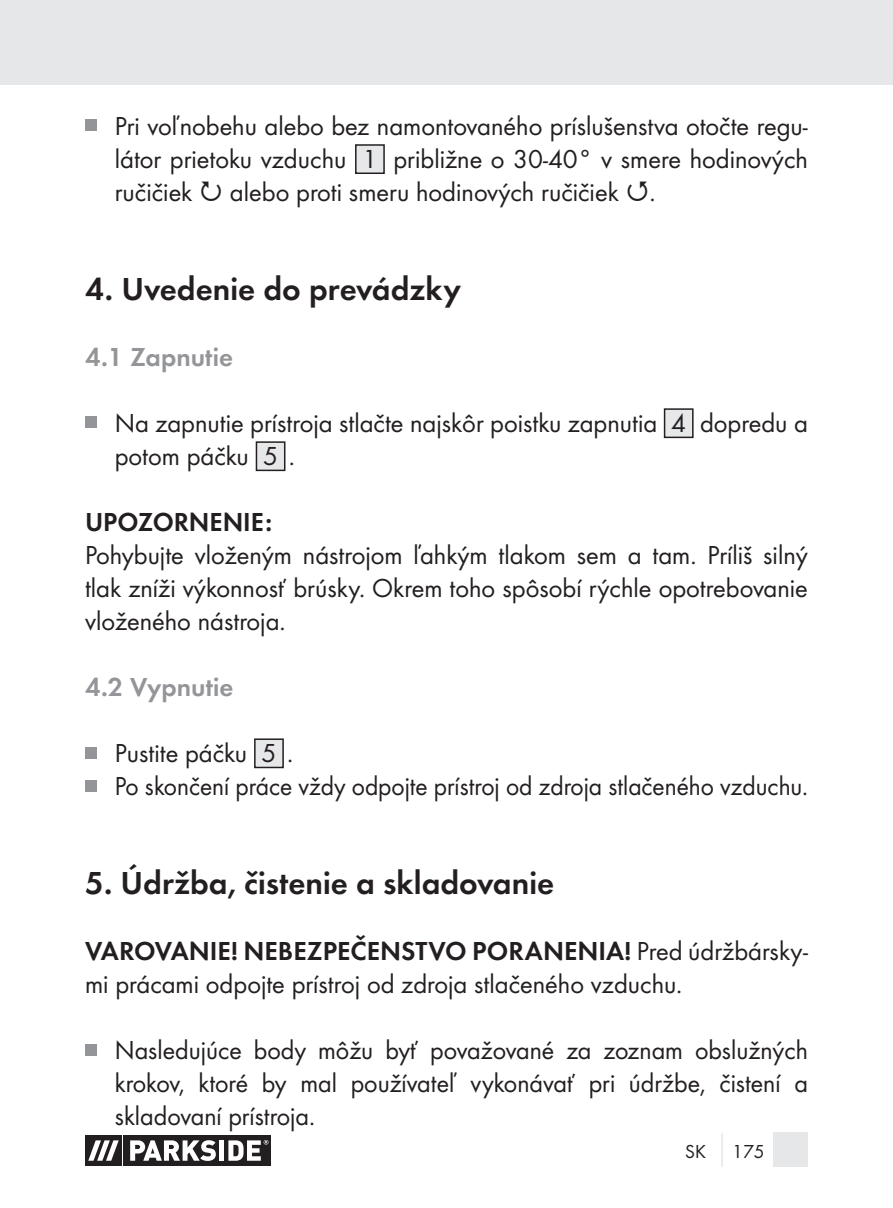
<style>
.page{position:relative;width:893px;height:1208px;background:#fff}
.page>*{position:absolute;margin:0;border:0;box-sizing:border-box;transform-origin:0 0}
.t1{font:600 33px "Futura Pro";color:#231f20}
.t2{font:27px/33px "Futura Pro";color:#231f20;text-align:justify}
.t3{font:600 27px "Futura Pro";color:#939598}
.t4{font:600 27px "Futura Pro";color:#231f20}
.t5{font:19.5px "Futura Pro";color:#231f20}
.s1{font-weight:600}
</style>
<div class="page">
<div style="left:774px;top:1132px;width:34px;height:34px;background:#e6e7e9"></div>
<hr style="left:721px;top:1132px;width:2px;height:34px;background:#e6e7e9">
<div style="left:0;top:0;width:893px;height:85px;background:#e6e7e9"></div>
<svg style="left:85px;top:1135px;width:186px;height:31px"></svg>
<div style="left:85px;top:1135px;width:37px;height:30px;background:#231f20"></div>
<div style="left:124px;top:1135px;width:147px;height:30px;background:#231f20"></div>
<svg style="left:88px;top:1140px;width:31px;height:20px"></svg>
<svg style="left:130px;top:1140px;width:86px;height:20px"></svg>
<div style="left:219px;top:1140px;width:5px;height:20px;background:#fff"></div>
<svg style="left:228px;top:1140px;width:41px;height:20px"></svg>
<div style="left:85px;top:120px;width:11px;height:11px;background:#939598"></div>
<div style="left:356px;top:145px;width:28px;height:28px;background:#e6e7e9"></div>
<div style="left:355px;top:144px;width:30px;height:30px;border:2px solid #231f20"></div>
<div style="left:85px;top:417px;width:11px;height:11px;background:#939598"></div>
<div style="left:665px;top:409px;width:28px;height:28px;background:#e6e7e9"></div>
<div style="left:664px;top:408px;width:30px;height:30px;border:2px solid #231f20"></div>
<div style="left:256px;top:442px;width:29px;height:28px;background:#e6e7e9"></div>
<div style="left:256px;top:441px;width:29px;height:30px;border:2px solid #231f20"></div>
<div style="left:85px;top:747px;width:11px;height:11px;background:#939598"></div>
<div style="left:255px;top:739px;width:28px;height:28px;background:#e6e7e9"></div>
<div style="left:254px;top:738px;width:30px;height:30px;border:2px solid #231f20"></div>
<div style="left:85px;top:780px;width:11px;height:11px;background:#939598"></div>
<div style="left:85px;top:1044px;width:11px;height:11px;background:#939598"></div>
<p class="t2" style="left:115px;top:108px;width:695px">Pri voľnobehu alebo bez namontovaného príslušenstva otočte regu&shy;látor prietoku vzduchu 1 približne o 30-40° v smere hodinových ručičiek</p>
<p class="t2" style="left:230px;top:174px;width:427px">alebo proti smeru hodinových ručičiek .</p>
<p class="t1" style="left:85px;top:265px;width:377px">4. Uvedenie do prevádzky</p>
<p class="t3" style="left:85px;top:337px;width:149px">4.1 Zapnutie</p>
<p class="t2" style="left:115px;top:405px;width:695px">Na zapnutie prístroja stlačte najskôr poistku zapnutia 4 dopredu a potom páčku 5 .</p>
<p class="t4" style="left:85px;top:502px;width:189px">UPOZORNENIE:</p>
<p class="t2" style="left:85px;top:537px;width:724px">Pohybujte vloženým nástrojom ľahkým tlakom sem a tam. Príliš silný tlak zníži výkonnosť brúsky. Okrem toho spôsobí rýchle opotrebovanie vloženého nástroja.</p>
<p class="t3" style="left:85px;top:667px;width:150px">4.2 Vypnutie</p>
<p class="t2" style="left:115px;top:735px;width:695px">Pustite páčku 5 .<br>Po skončení práce vždy odpojte prístroj od zdroja stlačeného vzduchu.</p>
<p class="t1" style="left:85px;top:859px;width:471px">5. Údržba, čistenie a skladovanie</p>
<p class="t2" style="left:85px;top:933px;width:724px"><span class="s1">VAROVANIE! NEBEZPEČENSTVO PORANENIA!</span> Pred údržbársky&shy;mi prácami odpojte prístroj od zdroja stlačeného vzduchu.</p>
<p class="t2" style="left:115px;top:1032px;width:695px">Nasledujúce body môžu byť považované za zoznam obslužných krokov, ktoré by mal používateľ vykonávať pri údržbe, čistení a skladovaní prístroja.</p>
<p class="t5" style="left:685px;top:1138px;width:22px">SK</p>
<p class="t5" style="left:732px;top:1138px;width:34px">175</p>
</div>
